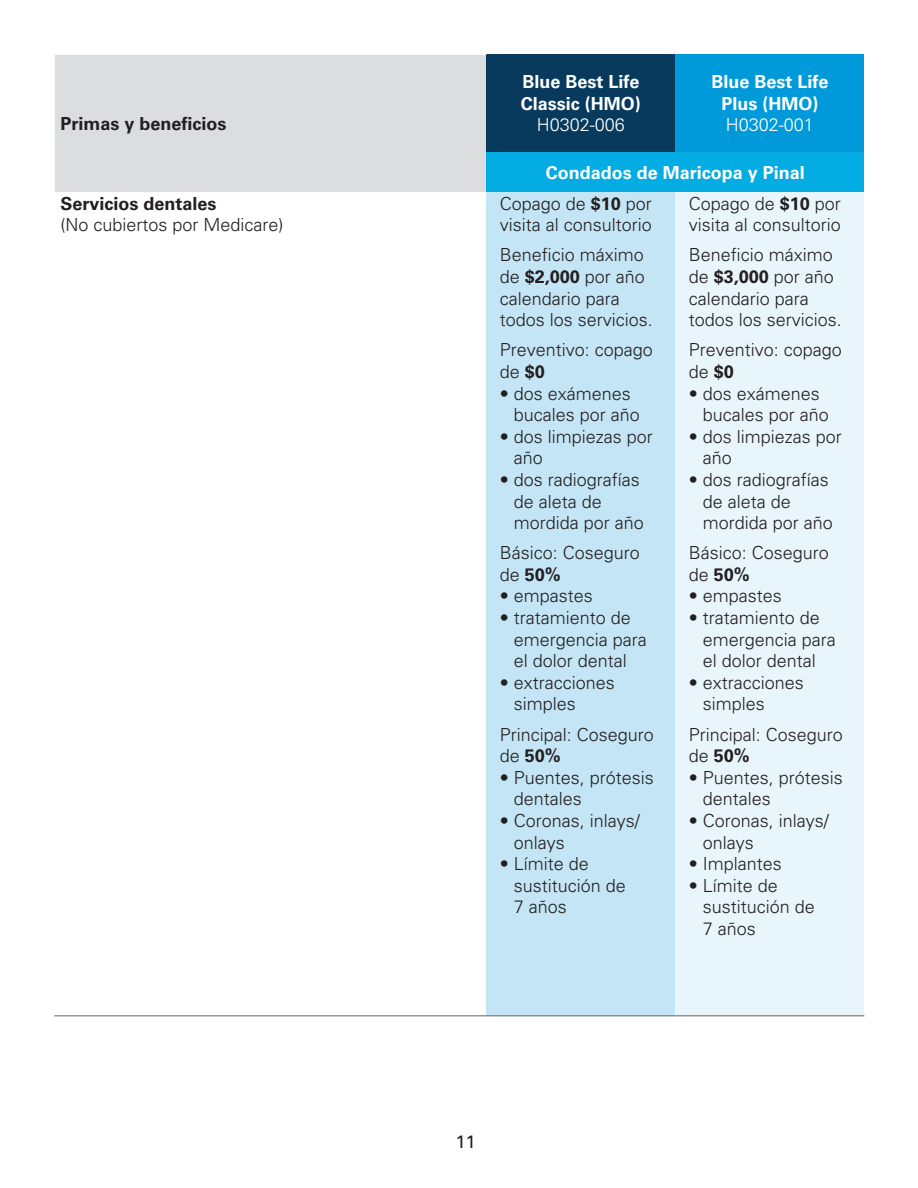
<style>
.page{position:relative;width:918px;height:1188px;background:#fff}
.page>*{position:absolute;margin:0;border:0;box-sizing:border-box;transform-origin:0 0}
.Table_text{font:300 18px/21.6px "Univers LT Pro 45";color:#231f20}
.Table_text-2{font:700 18px/21.6px "Univers LT Pro 65";color:#fff}
.Table_text-3{font:300 18px "Univers LT Pro 45";color:#fff}
.t1{font:700 18px "Univers LT Pro 65";color:#231f20}
.t2{font:18px "Univers LT Pro 55 Roman";color:#231f20}
.s1{font-family:"Univers LT Pro 65";font-weight:700}
</style>
<div class="page">
<div style="left:54px;top:54px;width:432px;height:138px;background:#dcdddf"></div>
<div style="left:486px;top:54px;width:189px;height:98px;background:#083a5e"></div>
<div style="left:675px;top:54px;width:189px;height:98px;background:#009ada"></div>
<div style="left:486px;top:152px;width:378px;height:40px;background:#03ace2"></div>
<div style="left:486px;top:192px;width:189px;height:824px;background:#c4e5f5"></div>
<div style="left:675px;top:192px;width:189px;height:824px;background:#e8f5fb"></div>
<hr style="left:54px;top:1015px;width:432px;height:1px;background:#636366">
<hr style="left:54px;top:55px;width:1px;height:97px;background:#fff">
<hr style="left:54px;top:152px;width:1px;height:40px;background:#fff">
<hr style="left:54px;top:54px;width:432px;height:1px;background:#fff">
<hr style="left:486px;top:1015px;width:189px;height:1px;background:#636366">
<hr style="left:675px;top:1015px;width:189px;height:1px;background:#636366">
<p class="t1" style="left:60px;top:111px;width:168px">Primas y beneficios</p>
<p class="Table_text-2" style="left:521px;top:70px;width:122px">Blue Best Life<br>Classic (HMO)</p>
<p class="Table_text-3" style="left:537px;top:113px;width:90px">H0302-006</p>
<p class="Table_text-2" style="left:711px;top:70px;width:119px;text-align:center">Blue Best Life<br>Plus (HMO)</p>
<p class="Table_text-3" style="left:726px;top:113px;width:90px">H0302-001</p>
<p class="Table_text-2" style="left:546px;top:161px;width:261px">Condados de Maricopa y Pinal</p>
<p class="Table_text" style="left:60px;top:192px;width:225px"><span class="s1">Servicios dentales<br></span>(No cubiertos por Medicare)</p>
<p class="Table_text" style="left:500px;top:192px;width:154px">Copago de <span class="s1">$10</span> por visita al consultorio</p>
<p class="Table_text" style="left:500px;top:244px;width:155px">Beneficio máximo de <span class="s1">$2,000</span> por año calendario para todos los servicios.</p>
<p class="Table_text" style="left:500px;top:339px;width:155px">Preventivo: copago de <span class="s1">$0</span></p>
<p class="Table_text" style="left:514px;top:382px;width:128px;text-indent:-14px">• dos exámenes bucales por año</p>
<p class="Table_text" style="left:514px;top:425px;width:141px;text-indent:-14px">• dos limpiezas por año</p>
<p class="Table_text" style="left:514px;top:468px;width:132px;text-indent:-14px">• dos radiografías de aleta de mordida por año</p>
<p class="Table_text" style="left:500px;top:542px;width:142px">Básico: Coseguro de <span class="s1">50%</span></p>
<p class="Table_text" style="left:500px;top:585px;width:95px">• empastes</p>
<p class="Table_text" style="left:514px;top:606px;width:135px;text-indent:-14px">• tratamiento de emergencia para el dolor dental</p>
<p class="Table_text" style="left:514px;top:671px;width:103px;text-indent:-14px">• extracciones simples</p>
<p class="Table_text" style="left:500px;top:723px;width:156px">Principal: Coseguro de <span class="s1">50%</span></p>
<p class="Table_text" style="left:514px;top:766px;width:142px;text-indent:-14px">• Puentes, prótesis dentales</p>
<p class="Table_text" style="left:514px;top:809px;width:128px;text-indent:-14px">• Coronas, inlays/ onlays</p>
<p class="Table_text" style="left:514px;top:852px;width:114px;text-indent:-14px">• Límite de sustitución de<br>7 años</p>
<p class="Table_text" style="left:689px;top:192px;width:154px">Copago de <span class="s1">$10</span> por visita al consultorio</p>
<p class="Table_text" style="left:689px;top:244px;width:155px">Beneficio máximo de <span class="s1">$3,000</span> por año calendario para todos los servicios.</p>
<p class="Table_text" style="left:689px;top:339px;width:155px">Preventivo: copago de <span class="s1">$0</span></p>
<p class="Table_text" style="left:703px;top:382px;width:128px;text-indent:-14px">• dos exámenes bucales por año</p>
<p class="Table_text" style="left:703px;top:425px;width:141px;text-indent:-14px">• dos limpiezas por año</p>
<p class="Table_text" style="left:703px;top:468px;width:132px;text-indent:-14px">• dos radiografías de aleta de mordida por año</p>
<p class="Table_text" style="left:689px;top:542px;width:142px">Básico: Coseguro de <span class="s1">50%</span></p>
<p class="Table_text" style="left:689px;top:585px;width:95px">• empastes</p>
<p class="Table_text" style="left:703px;top:606px;width:135px;text-indent:-14px">• tratamiento de emergencia para el dolor dental</p>
<p class="Table_text" style="left:703px;top:671px;width:103px;text-indent:-14px">• extracciones simples</p>
<p class="Table_text" style="left:689px;top:723px;width:156px">Principal: Coseguro de <span class="s1">50%</span></p>
<p class="Table_text" style="left:703px;top:766px;width:142px;text-indent:-14px">• Puentes, prótesis dentales</p>
<p class="Table_text" style="left:703px;top:809px;width:128px;text-indent:-14px">• Coronas, inlays/ onlays</p>
<p class="Table_text" style="left:689px;top:852px;width:95px">• Implantes</p>
<p class="Table_text" style="left:703px;top:874px;width:114px;text-indent:-14px">• Límite de sustitución de<br>7 años</p>
<p class="t2" style="left:456px;top:1129px;width:22px">11</p>
</div>
